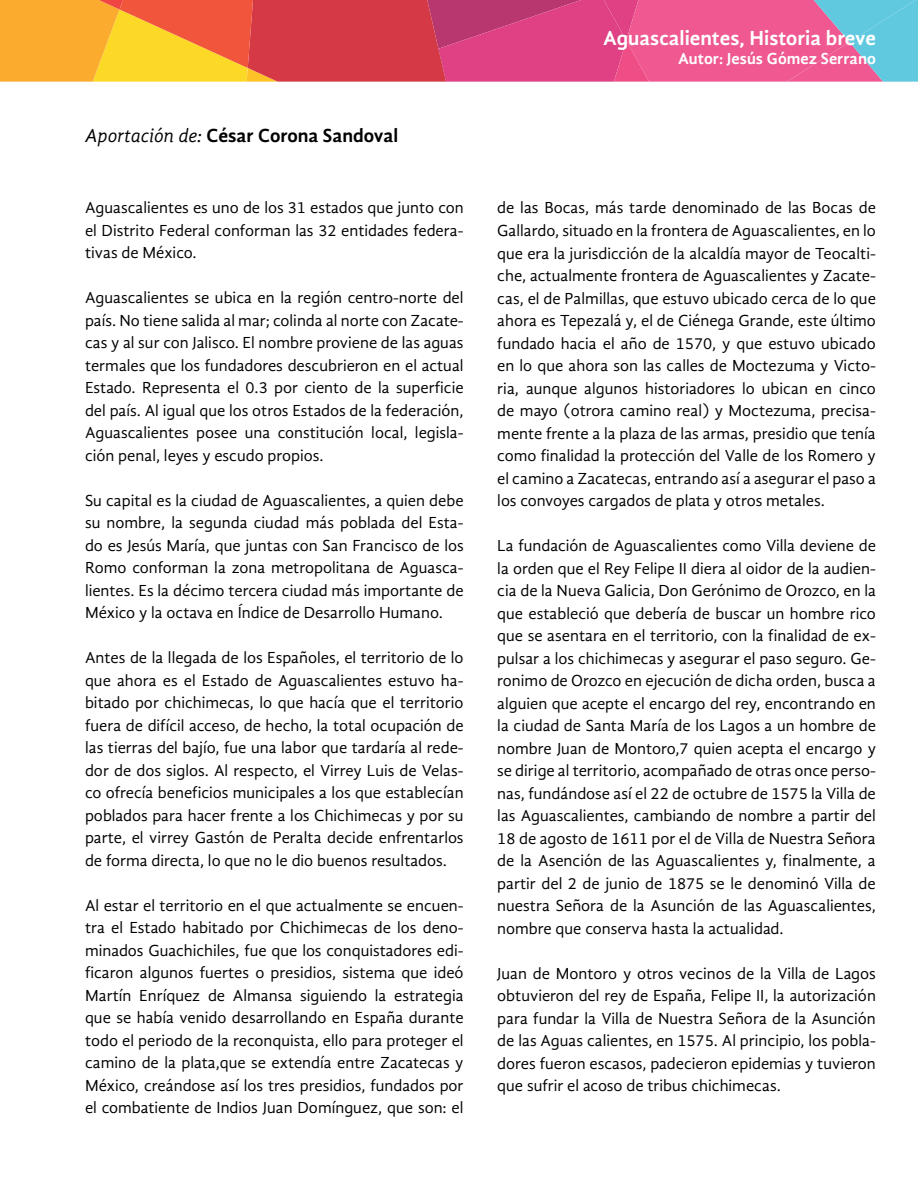
<style>
.page{position:relative;width:918px;height:1188px;background:#fff}
.page>*{position:absolute;margin:0;border:0;box-sizing:border-box;transform-origin:0 0}
.t1{font:700 21px "Gandhi Sans";color:#fff}
.t2{font:700 19.5px "Gandhi Sans";color:#000}
.t3{font:16.5px/22.5px "Gandhi Sans";color:#000;text-align:justify}
.t4{font:700 16.5px "Gandhi Sans";color:#fff}
.s1{font-weight:400;font-style:italic}
</style>
<div class="page">
<svg style="left:0;top:0;width:918px;height:82px;background:#dd6a68"></svg>
<p class="t2" style="left:85px;top:125px;width:315px"><span class="s1">Aportación de:</span> César Corona Sandoval</p>
<p class="t3" style="left:85px;top:197px;width:380px">Aguascalientes es uno de los 31 estados que junto con el Distrito Federal conforman las 32 entidades federa&shy;tivas de México.</p>
<p class="t3" style="left:85px;top:287px;width:380px">Aguascalientes se ubica en la región centro-norte del país. No tiene salida al mar; colinda al norte con Zacate&shy;cas y al sur con Jalisco. El nombre proviene de las aguas termales que los fundadores descubrieron en el actual Estado. Representa el 0.3 por ciento de la superficie del país. Al igual que los otros Estados de la federación, Aguascalientes posee una constitución local, legisla&shy;ción penal, leyes y escudo propios.</p>
<p class="t3" style="left:85px;top:489px;width:380px">Su capital es la ciudad de Aguascalientes, a quien debe su nombre, la segunda ciudad más poblada del Esta&shy;do es Jesús María, que juntas con San Francisco de los Romo conforman la zona metropolitana de Aguasca&shy;lientes. Es la décimo tercera ciudad más importante de México y la octava en Índice de Desarrollo Humano.</p>
<p class="t3" style="left:85px;top:647px;width:380px">Antes de la llegada de los Españoles, el territorio de lo que ahora es el Estado de Aguascalientes estuvo ha&shy;bitado por chichimecas, lo que hacía que el territorio fuera de difícil acceso, de hecho, la total ocupación de las tierras del bajío, fue una labor que tardaría al rede&shy;dor de dos siglos. Al respecto, el Virrey Luis de Velas&shy;co ofrecía beneficios municipales a los que establecían poblados para hacer frente a los Chichimecas y por su parte, el virrey Gastón de Peralta decide enfrentarlos de forma directa, lo que no le dio buenos resultados.</p>
<p class="t3" style="left:85px;top:894px;width:380px">Al estar el territorio en el que actualmente se encuen&shy;tra el Estado habitado por Chichimecas de los deno&shy;minados Guachichiles, fue que los conquistadores edi&shy;ficaron algunos fuertes o presidios, sistema que ideó Martín Enríquez de Almansa siguiendo la estrategia que se había venido desarrollando en España durante todo el periodo de la reconquista, ello para proteger el camino de la plata,que se extendía entre Zacatecas y México, creándose así los tres presidios, fundados por el combatiente de Indios Juan Domínguez, que son: el</p>
<p class="t1" style="left:603px;top:26px;width:274px">Aguascalientes, Historia breve</p>
<p class="t4" style="left:678px;top:49px;width:199px">Autor: Jesús Gómez Serrano</p>
<p class="t3" style="left:497px;top:197px;width:380px">de las Bocas, más tarde denominado de las Bocas de Gallardo, situado en la frontera de Aguascalientes, en lo que era la jurisdicción de la alcaldía mayor de Teocalti&shy;che, actualmente frontera de Aguascalientes y Zacate&shy;cas, el de Palmillas, que estuvo ubicado cerca de lo que ahora es Tepezalá y, el de Ciénega Grande, este último fundado hacia el año de 1570, y que estuvo ubicado en lo que ahora son las calles de Moctezuma y Victo&shy;ria, aunque algunos historiadores lo ubican en cinco de mayo (otrora camino real) y Moctezuma, precisa&shy;mente frente a la plaza de las armas, presidio que tenía como finalidad la protección del Valle de los Romero y el camino a Zacatecas, entrando así a asegurar el paso a los convoyes cargados de plata y otros metales.</p>
<p class="t3" style="left:497px;top:534px;width:380px">La fundación de Aguascalientes como Villa deviene de la orden que el Rey Felipe II diera al oidor de la audien&shy;cia de la Nueva Galicia, Don Gerónimo de Orozco, en la que estableció que debería de buscar un hombre rico que se asentara en el territorio, con la finalidad de ex&shy;pulsar a los chichimecas y asegurar el paso seguro. Ge&shy;ronimo de Orozco en ejecución de dicha orden, busca a alguien que acepte el encargo del rey, encontrando en la ciudad de Santa María de los Lagos a un hombre de nombre Juan de Montoro,7 quien acepta el encargo y se dirige al territorio, acompañado de otras once perso&shy;nas, fundándose así el 22 de octubre de 1575 la Villa de las Aguascalientes, cambiando de nombre a partir del 18 de agosto de 1611 por el de Villa de Nuestra Señora de la Asención de las Aguascalientes y, finalmente, a partir del 2 de junio de 1875 se le denominó Villa de nuestra Señora de la Asunción de las Aguascalientes, nombre que conserva hasta la actualidad.</p>
<p class="t3" style="left:497px;top:962px;width:380px">Juan de Montoro y otros vecinos de la Villa de Lagos obtuvieron del rey de España, Felipe II, la autorización para fundar la Villa de Nuestra Señora de la Asunción de las Aguas calientes, en 1575. Al principio, los pobla&shy;dores fueron escasos, padecieron epidemias y tuvieron que sufrir el acoso de tribus chichimecas.</p>
</div>
